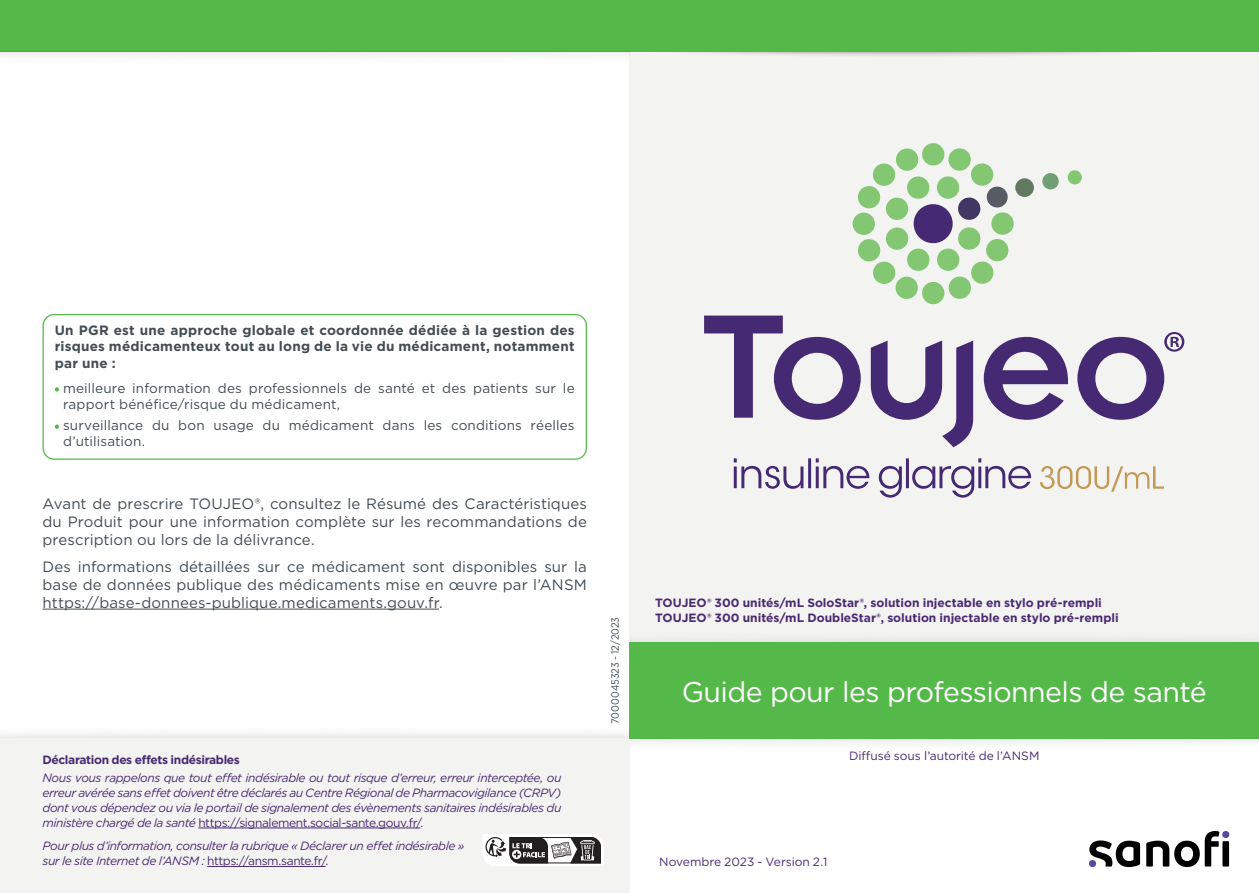
<style>
.page{position:relative;width:1259px;height:893px;background:#fff}
.page>*{position:absolute;margin:0;border:0;box-sizing:border-box;transform-origin:0 0}
.t1{font:28.5px "Gotham";letter-spacing:-.02em;color:#fff}
.t2{font:15px/18px "Gotham";letter-spacing:.01em;color:#424c53;text-align:justify}
.t3{font:13.5px/16.5px "Gotham";letter-spacing:.01em;color:#424c53}
.t4{font:700 13.5px/16.5px "Gotham";letter-spacing:.015em;color:#424c53;text-align:justify}
.t5{font:italic 12px/15px "Gotham";letter-spacing:-.04em;color:#492a72;text-align:justify}
.t6{font:700 12px/15px "Gotham";color:#492a72}
.t7{font:12px "Gotham";letter-spacing:-.005em;color:#492a72}
.t8{font:700 12px "Gotham";letter-spacing:-.03em;color:#492a72}
.t9{font:10.5px "Gotham";letter-spacing:-.005em;color:#424c53;scale:.9 1}
.s1{font-style:normal}
</style>
<div class="page">
<div style="left:629px;top:51px;width:630px;height:591px;background:#f3f3f1"></div>
<img style="left:629px;top:51px;width:630px;height:5px">
<img style="left:629px;top:738px;width:630px;height:60px">
<div style="left:0;top:0;width:1259px;height:51px;background:#55b94a"></div>
<div style="left:922px;top:282px;width:22px;height:22px;background:#83c772;border-radius:50%"></div>
<div style="left:991px;top:212px;width:22px;height:23px;background:#83c772;border-radius:50%"></div>
<svg style="left:852px;top:213px;width:23px;height:22px"></svg>
<svg style="left:856px;top:143px;width:154px;height:157px"></svg>
<div style="left:1015px;top:178px;width:19px;height:19px;background:#637960;border-radius:50%"></div>
<div style="left:1042px;top:173px;width:16px;height:16px;background:#729e76;border-radius:50%"></div>
<div style="left:1067px;top:170px;width:14px;height:14px;background:#83c772;border-radius:50%"></div>
<svg style="left:1040px;top:466px;width:124px;height:26px"></svg>
<svg style="left:734px;top:458px;width:297px;height:40px"></svg>
<svg style="left:704px;top:316px;width:156px;height:104px"></svg>
<svg style="left:983px;top:337px;width:85px;height:83px"></svg>
<svg style="left:871px;top:340px;width:102px;height:107px"></svg>
<svg style="left:1077px;top:332px;width:107px;height:88px"></svg>
<svg style="left:1089px;top:840px;width:51px;height:27px"></svg>
<div style="left:1222px;top:841px;width:7px;height:25px;background:#000001"></div>
<svg style="left:1146px;top:831px;width:73px;height:36px"></svg>
<div style="left:1089px;top:860px;width:7px;height:7px;background:#554b9f;border-radius:50%"></div>
<div style="left:1222px;top:831px;width:7px;height:7px;background:#554b9f;border-radius:50%"></div>
<div style="left:0;top:738px;width:629px;height:155px;background:#f3f3f1"></div>
<hr style="left:198px;top:828px;width:222px;height:1px;background:#492a72">
<hr style="left:207px;top:866px;width:119px;height:1px;background:#492a72">
<svg style="left:483px;top:834px;width:121px;height:32px"></svg>
<hr style="left:43px;top:609px;width:396px;height:1px;background:#424c53">
<svg style="left:55px;top:387px;width:4px;height:5px"></svg>
<svg style="left:55px;top:425px;width:4px;height:4px"></svg>
<div style="left:43px;top:314px;width:544px;height:146px;border:1px solid #57ba48;border-radius:11px"></div>
<div style="left:629px;top:642px;width:630px;height:96px;background:#55b94a"></div>
<img style="left:0;top:51px;width:629px;height:5px">
<p class="t4" style="left:55px;top:321px;width:521px">Un PGR est une approche globale et coordonnée dédiée à la gestion des risques médicamenteux tout au long de la vie du médicament, notamment par une :</p>
<p class="t3" style="left:63px;top:379px;width:513px">meilleure information des professionnels de santé et des patients sur le rapport bénéfice/risque du médicament,</p>
<p class="t3" style="left:63px;top:417px;width:513px">surveillance du bon usage du médicament dans les conditions réelles d’utilisation.</p>
<p class="t2" style="left:43px;top:494px;width:546px">Avant de prescrire TOUJEO®, consultez le Résumé des Caractéristiques du Produit pour une information complète sur les recommandations de prescription ou lors de la délivrance.</p>
<p class="t2" style="left:43px;top:557px;width:546px">Des informations détaillées sur ce médicament sont disponibles sur la base de données publique des médicaments mise en œuvre par l’ANSM https://base-donnees-publique.medicaments.gouv.fr.</p>
<p class="t8" style="left:43px;top:752px;width:199px">Déclaration des effets indésirables</p>
<p class="t5" style="left:43px;top:770px;width:520px">Nous vous rappelons que tout effet indésirable ou tout risque d’erreur, erreur interceptée, ou erreur avérée sans effet doivent être déclarés au Centre Régional de Pharmacovigilance (CRPV) dont vous dépendez ou via le portail de signalement des évènements sanitaires indésirables du ministère chargé de la santé <span class="s1">https://signalement.social-sante.gouv.fr/.</span></p>
<p class="t5" style="left:43px;top:838px;width:423px">Pour plus d’information, consulter la rubrique « Déclarer un effet indésirable » sur le site Internet de l’ANSM : <span class="s1">https://ansm.sante.fr/.</span></p>
<p class="t9" style="left:608px;top:724px;width:121px;rotate:-90deg">7000045323 - 12/2023</p>
<p class="t6" style="left:655px;top:595px;width:465px">TOUJEO® 300 unités/mL SoloStar®, solution injectable en stylo pré-rempli<br>TOUJEO® 300 unités/mL DoubleStar®, solution injectable en stylo pré-rempli</p>
<h1 class="t1" style="left:682px;top:673px;width:526px">Guide pour les professionnels de santé</h1>
<p class="t7" style="left:849px;top:748px;width:192px">Diffusé sous l’autorité de l’ANSM</p>
<p class="t7" style="left:659px;top:854px;width:170px">Novembre 2023 - Version 2.1</p>
</div>
